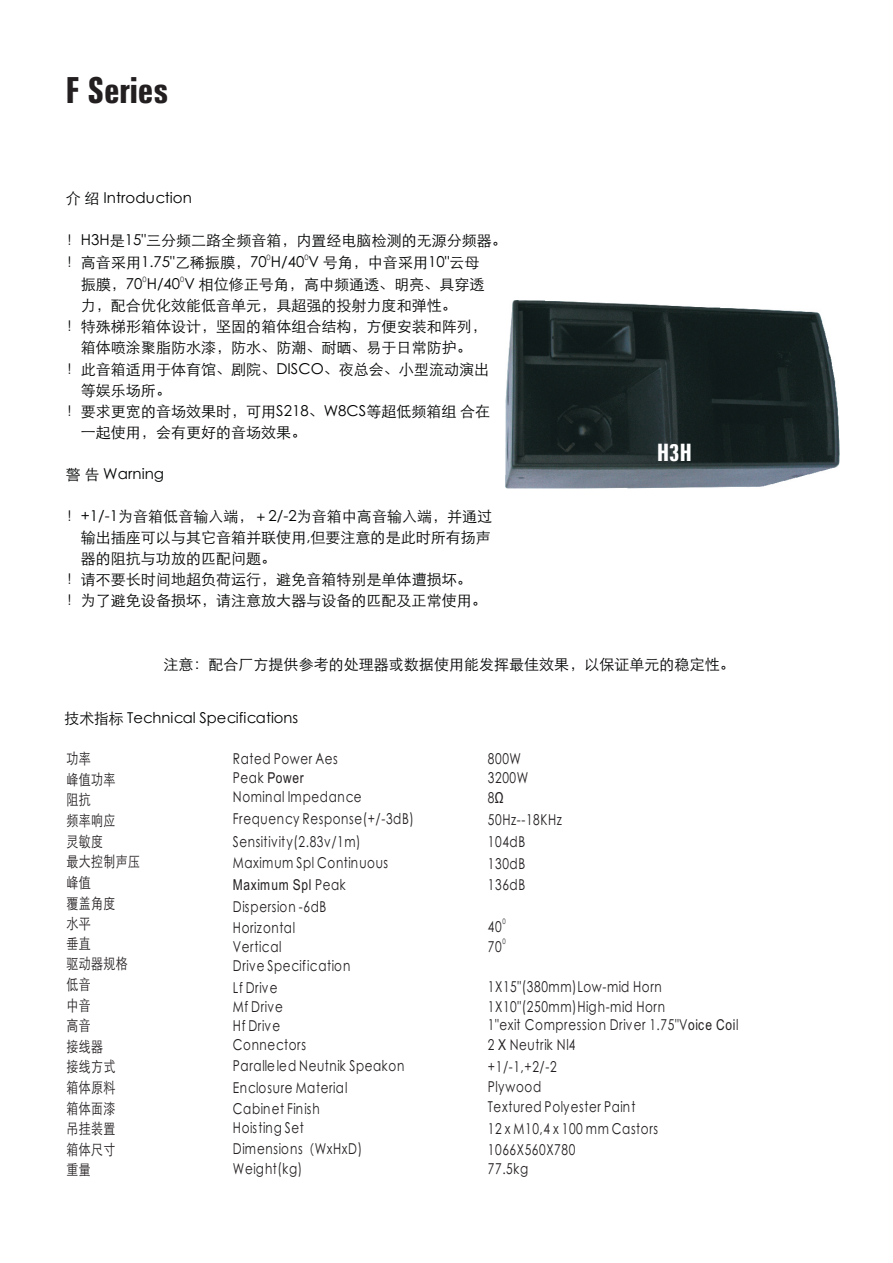
<style>
.page{position:relative;width:893px;height:1263px;background:#fff}
.page>*{position:absolute;margin:0;border:0;box-sizing:border-box;transform-origin:0 0}
.t1{font:700 extra-condensed 36px "Zurich BT";color:#231f20}
.t2{font:700 extra-condensed 24px "Zurich BT";color:#fff}
.t3{font:15px/21px "ST Xihei";letter-spacing:.05em;color:#231f20;scale:.8 1}
.t4{font:15px "ST Xihei";color:#010202}
.t5{font:15px "Arial";letter-spacing:.055em;color:#231f20;scale:.8 1}
.t6{font:7.5px "ST Xihei";color:#231f20;scale:.8 1}
.t7{font:7.35px "ST Xihei";color:#231f20}
.s1{font-family:"ST Xihei"}
.s2{font-family:"Arial"}
</style>
<div class="page">
<img style="left:505px;top:300px;width:334px;height:188px">
<h1 class="t1" style="left:66px;top:76px;width:104px">F Series</h1>
<p class="t4" style="left:66px;top:191px;width:128px">介绍 Introduction</p>
<p class="t4" style="left:66px;top:233px;width:443px">！H3H是15"三分频二路全频音箱，内置经电脑检测的无源分频器。</p>
<p class="t4" style="left:66px;top:255px;width:415px">！高音采用1.75"乙稀振膜，70 H/40 V 号角，中音采用10"云母</p>
<p class="t4" style="left:81px;top:277px;width:405px">振膜，70 H/40 V 相位修正号角，高中频通透、明亮、具穿透</p>
<p class="t4" style="left:81px;top:298px;width:377px">力，配合优化效能低音单元，具超强的投射力度和弹性。</p>
<p class="t4" style="left:66px;top:319px;width:422px">！特殊梯形箱体设计，坚固的箱体组合结构，方便安装和阵列，</p>
<p class="t4" style="left:81px;top:340px;width:392px">箱体喷涂聚脂防水漆，防水、防潮、耐晒、易于日常防护。</p>
<p class="t4" style="left:66px;top:361px;width:425px">！此音箱适用于体育馆、剧院、DISCO、夜总会、小型流动演出</p>
<p class="t4" style="left:81px;top:383px;width:92px">等娱乐场所。</p>
<p class="t4" style="left:66px;top:404px;width:426px">！要求更宽的音场效果时，可用S218、W8CS等超低频箱组合在</p>
<p class="t4" style="left:81px;top:425px;width:227px">一起使用，会有更好的音场效果。</p>
<p class="t4" style="left:66px;top:467px;width:100px">警告 Warning</p>
<p class="t4" style="left:66px;top:509px;width:428px">！+1/-1为音箱低音输入端，＋2/-2为音箱中高音输入端，并通过</p>
<p class="t4" style="left:81px;top:530px;width:412px">输出插座可以与其它音箱并联使用,但要注意的是此时所有扬声</p>
<p class="t4" style="left:81px;top:551px;width:197px">器的阻抗与功放的匹配问题。</p>
<p class="t4" style="left:66px;top:572px;width:407px">！请不要长时间地超负荷运行，避免音箱特别是单体遭损坏。</p>
<p class="t4" style="left:66px;top:593px;width:422px">！为了避免设备损坏，请注意放大器与设备的匹配及正常使用。</p>
<p class="t7" style="left:267px;top:254px;width:6px">0</p>
<p class="t7" style="left:304px;top:254px;width:6px">0</p>
<p class="t7" style="left:143px;top:276px;width:6px">0</p>
<p class="t7" style="left:180px;top:276px;width:6px">0</p>
<h2 class="t2" style="left:657px;top:443px;width:36px">H3H</h2>
<p class="t4" style="left:163px;top:657px;width:573px">注意：配合厂方提供参考的处理器或数据使用能发挥最佳效果，以保证单元的稳定性。</p>
<p class="t4" style="left:65px;top:711px;width:235px">技术指标 Technical Specifications</p>
<p class="t3" style="left:66px;top:748px;width:94px">功率<br>峰值功率<br>阻抗<br>频率响应<br>灵敏度<br>最大控制声压峰值</p>
<p class="t3" style="left:66px;top:913px;width:78px;line-height:20.4px">水平<br>垂直<br>驱动器规格低音<br>中音</p>
<p class="t3" style="left:66px;top:1036px;width:63px;line-height:20.5px">接线器接线方式箱体原料箱体面漆吊挂装置箱体尺寸重量</p>
<p class="t3" style="left:66px;top:893px;width:63px">覆盖角度</p>
<p class="t3" style="left:66px;top:1015px;width:32px">高音</p>
<p class="t3" style="left:233px;top:749px;width:133px">Rated Power Aes</p>
<p class="t5" style="left:233px;top:772px;width:90px"><span class="s1">Peak</span> Power</p>
<p class="t3" style="left:233px;top:786px;width:228px;line-height:22px">Nominal Impedance<br>Frequency Response(+/-3dB)<br>Sensitivity(2.83v/1m)<br>Maximum Spl Continuous</p>
<p class="t5" style="left:233px;top:879px;width:143px">Maximum Spl <span class="s1">Peak</span></p>
<p class="t3" style="left:233px;top:919px;width:148px;line-height:19px">Horizontal<br>Vertical<br>Drive Specification</p>
<p class="t3" style="left:233px;top:978px;width:57px">Lf Drive</p>
<p class="t3" style="left:233px;top:1017px;width:93px;line-height:19px">Hf Drive<br>Connectors</p>
<p class="t3" style="left:233px;top:1055px;width:216px;line-height:22px">Paralleled Neutnik Speakon<br>Enclosure Material</p>
<p class="t3" style="left:233px;top:1099px;width:110px;line-height:19.4px">Cabinet Finish<br>Hoisting Set</p>
<p class="t3" style="left:233px;top:1139px;width:163px;line-height:20.1px">Dimensions（WxHxD)<br>Weight(kg)</p>
<p class="t3" style="left:233px;top:896px;width:118px">Dispersion -6dB</p>
<p class="t3" style="left:233px;top:997px;width:64px">Mf Drive</p>
<p class="t3" style="left:488px;top:749px;width:94px">800W<br>3200W<br>8Ω<br>50Hz--18KHz<br>104dB<br>130dB<br>136dB</p>
<p class="t3" style="left:488px;top:917px;width:19px">40</p>
<p class="t6" style="left:502px;top:918px;width:6px">0</p>
<p class="t3" style="left:488px;top:936px;width:19px">70</p>
<p class="t6" style="left:502px;top:938px;width:6px">0</p>
<p class="t3" style="left:488px;top:977px;width:219px">1X15"(380mm)Low-mid Horn</p>
<p class="t3" style="left:488px;top:997px;width:223px">1X10"(250mm)High-mid Horn</p>
<p class="t3" style="left:488px;top:1015px;width:315px">1"exit Compression Driver 1.75"V<span class="s2">oice Coi</span>l</p>
<p class="t3" style="left:488px;top:1034px;width:111px;line-height:21.8px">2 <span class="s2">X</span> Neutrik Nl4 +1/-1,+2/-2</p>
<p class="t3" style="left:488px;top:1097px;width:186px">Textured Polyester Paint</p>
<p class="t3" style="left:488px;top:1141px;width:111px;line-height:18.9px">1066X560X780<br>77.5kg</p>
<p class="t3" style="left:488px;top:1077px;width:68px">Plywood</p>
<p class="t3" style="left:488px;top:1119px;width:214px">12 x M10,4 x 100 mm Castors</p>
</div>
